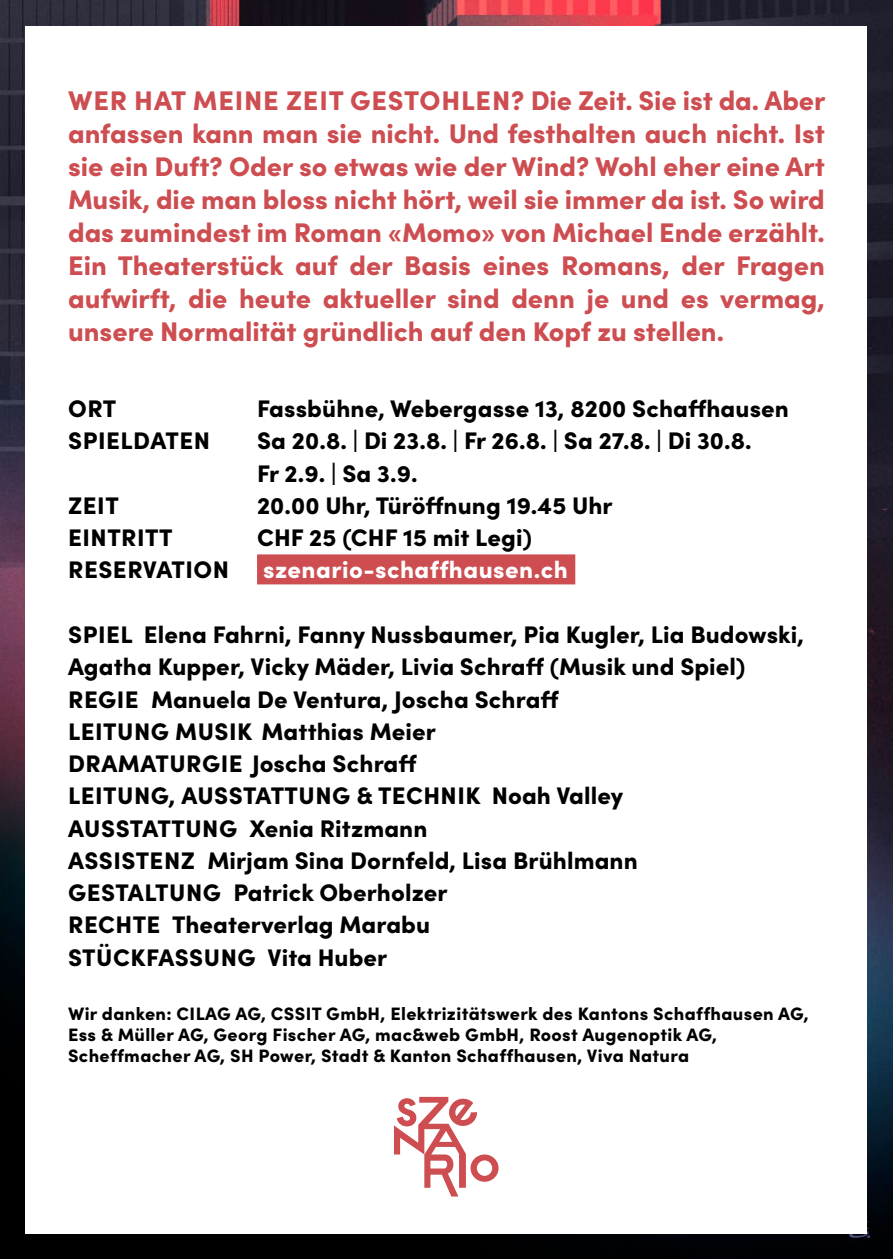
<style>
.page{position:relative;width:893px;height:1259px;background:#fff}
.page>*{position:absolute;margin:0;border:0;box-sizing:border-box;transform-origin:0 0}
.t1{font:900 27px/33px "Sofia Pro";color:#cd4d51;text-align:justify}
.t2{font:900 24px/32.4px "Sofia Pro";letter-spacing:.005em;color:#000}
.t3{font:900 24px "Sofia Pro";letter-spacing:.02em;color:#fff}
.t4{font:900 18px/21px "Sofia Pro";letter-spacing:.02em;color:#000}
</style>
<div class="page">
<img style="left:0;top:0;width:893px;height:1259px">
<div style="left:26px;top:26px;width:841px;height:1207px;background:#fff"></div>
<div style="left:257px;top:554px;width:318px;height:30px;background:#cd4d51"></div>
<svg style="left:394px;top:1097px;width:105px;height:99px"></svg>
<p class="t1" style="left:68px;top:81px;width:759px">WER HAT MEINE ZEIT GESTOHLEN? Die Zeit. Sie ist da. Aber anfassen kann man sie nicht. Und festhalten auch nicht. Ist sie ein Duft? Oder so etwas wie der Wind? Wohl eher eine Art Musik, die man bloss nicht hört, weil sie immer da ist. So wird das zumindest im Roman «Momo» von Michael Ende erzählt.<br>Ein Theaterstück auf der Basis eines Romans, der Fragen aufwirft, die heute aktueller sind denn je und es vermag, unsere Normalität gründlich auf den Kopf zu stellen.</p>
<p class="t2" style="left:68px;top:390px;width:50px">ORT</p>
<p class="t2" style="left:257px;top:390px;width:533px">Fassbühne, Webergasse 13, 8200 Schaffhausen</p>
<p class="t2" style="left:68px;top:422px;width:143px">SPIELDATEN</p>
<p class="t2" style="left:257px;top:422px;width:496px">Sa 20.8. | Di 23.8. | Fr 26.8. | Sa 27.8. | Di 30.8.<br>Fr 2.9. | Sa 3.9.</p>
<p class="t2" style="left:68px;top:487px;width:52px">ZEIT</p>
<p class="t2" style="left:257px;top:487px;width:357px">20.00 Uhr, Türöffnung 19.45 Uhr</p>
<p class="t2" style="left:68px;top:519px;width:106px">EINTRITT</p>
<p class="t2" style="left:257px;top:519px;width:276px">CHF 25 (CHF 15 mit Legi)</p>
<p class="t2" style="left:68px;top:551px;width:162px">RESERVATION</p>
<p class="t3" style="left:263px;top:551px;width:306px">szenario-schaffhausen.ch</p>
<p class="t2" style="left:68px;top:616px;width:738px">SPIEL Elena Fahrni, Fanny Nussbaumer, Pia Kugler, Lia Budowski, Agatha Kupper, Vicky Mäder, Livia Schraff (Musik und Spiel)<br>REGIE Manuela De Ventura, Joscha Schraff<br>LEITUNG MUSIK Matthias Meier<br>DRAMATURGIE Joscha Schraff<br>LEITUNG, AUSSTATTUNG &amp; TECHNIK Noah Valley<br>AUSSTATTUNG Xenia Ritzmann<br>ASSISTENZ Mirjam Sina Dornfeld, Lisa Brühlmann<br>GESTALTUNG Patrick Oberholzer<br>RECHTE Theaterverlag Marabu<br>STÜCKFASSUNG Vita Huber</p>
<p class="t4" style="left:68px;top:1002px;width:742px">Wir danken: CILAG AG, CSSIT GmbH, Elektrizitätswerk des Kantons Schaffhausen AG,<br>Ess &amp; Müller AG, Georg Fischer AG, mac&amp;web GmbH, Roost Augenoptik AG,<br>Scheffmacher AG, SH Power, Stadt &amp; Kanton Schaffhausen, Viva Natura</p>
</div>
